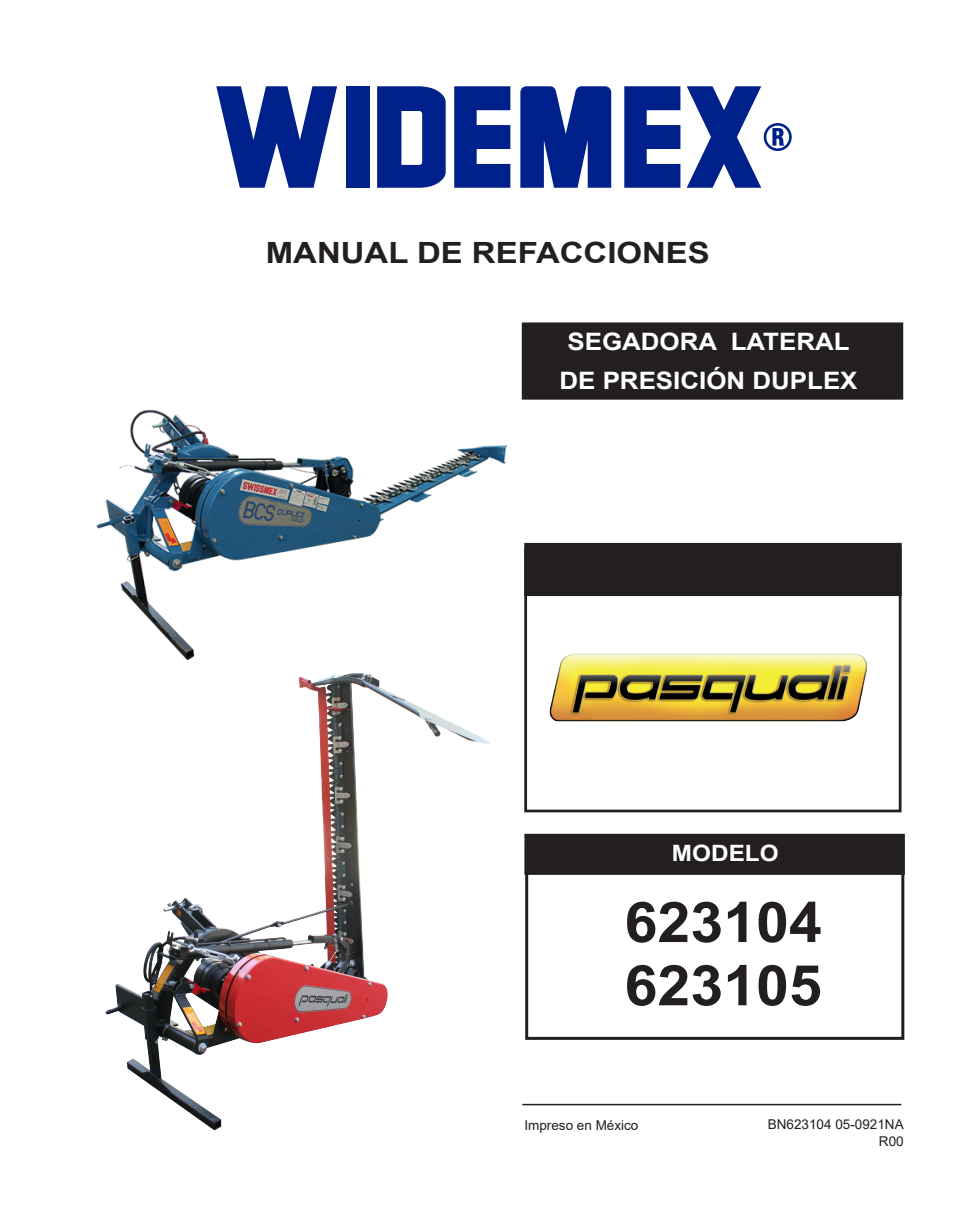
<style>
.page{position:relative;width:961px;height:1231px;background:#fff}
.page>*{position:absolute;margin:0;border:0;box-sizing:border-box;transform-origin:0 0}
.t1{font:700 56.25px/63.2px "Arial";color:#231f20;scale:1.05 1}
.t2{font:700 29.25px "Arial";color:#231f20;scale:1.12 1}
.t3{font:700 24px/39px "Arial";color:#fff;text-align:center;scale:1.08 1}
.t4{font:700 22.5px "Arial";color:#fff;scale:1.08 1}
.t5{font:13.5px/16.8px "Arial";color:#231f20;text-align:right}
</style>
<div class="page">
<div style="left:522px;top:322px;width:381px;height:77px;background:#231f20;border:2px solid #231f20"></div>
<div style="left:524px;top:543px;width:377px;height:53px;background:#231f20"></div>
<div style="left:524px;top:833px;width:380px;height:42px;background:#231f20;border:1px solid #231f20"></div>
<hr style="left:522px;top:1103px;width:379px;height:2px;background:#231f20">
<div style="left:524px;top:547px;width:377px;height:265px;border:3px solid #231f20"></div>
<div style="left:525px;top:844px;width:379px;height:195px;border:3px solid #231f20"></div>
<svg style="left:377px;top:86px;width:68px;height:102px"></svg>
<svg style="left:454px;top:86px;width:56px;height:102px"></svg>
<svg style="left:216px;top:86px;width:121px;height:102px"></svg>
<div style="left:346px;top:86px;width:23px;height:102px;background:#00208c"></div>
<svg style="left:520px;top:86px;width:91px;height:102px;background:#1e3a99"></svg>
<svg style="left:624px;top:86px;width:56px;height:102px"></svg>
<svg style="left:686px;top:86px;width:105px;height:102px"></svg>
<img style="left:96px;top:410px;width:412px;height:250px">
<img style="left:549px;top:653px;width:318px;height:69px">
<img style="left:105px;top:673px;width:385px;height:458px">
<h2 class="t2" style="left:266px;top:232px;width:398px">MANUAL DE REFACCIONES</h2>
<h3 class="t3" style="left:559px;top:322px;width:277px">SEGADORA LATERAL<br>DE PRESICIÓN DUPLEX</h3>
<h3 class="t4" style="left:672px;top:837px;width:100px">MODELO</h3>
<h1 class="t1" style="left:624px;top:891px;width:189px">623104<br>623105</h1>
<p class="t5" style="left:524px;top:1116px;width:116px">Impreso en México</p>
<p class="t5" style="left:767px;top:1115px;width:137px">BN623104 05-0921NA<br>R00</p>
</div>
